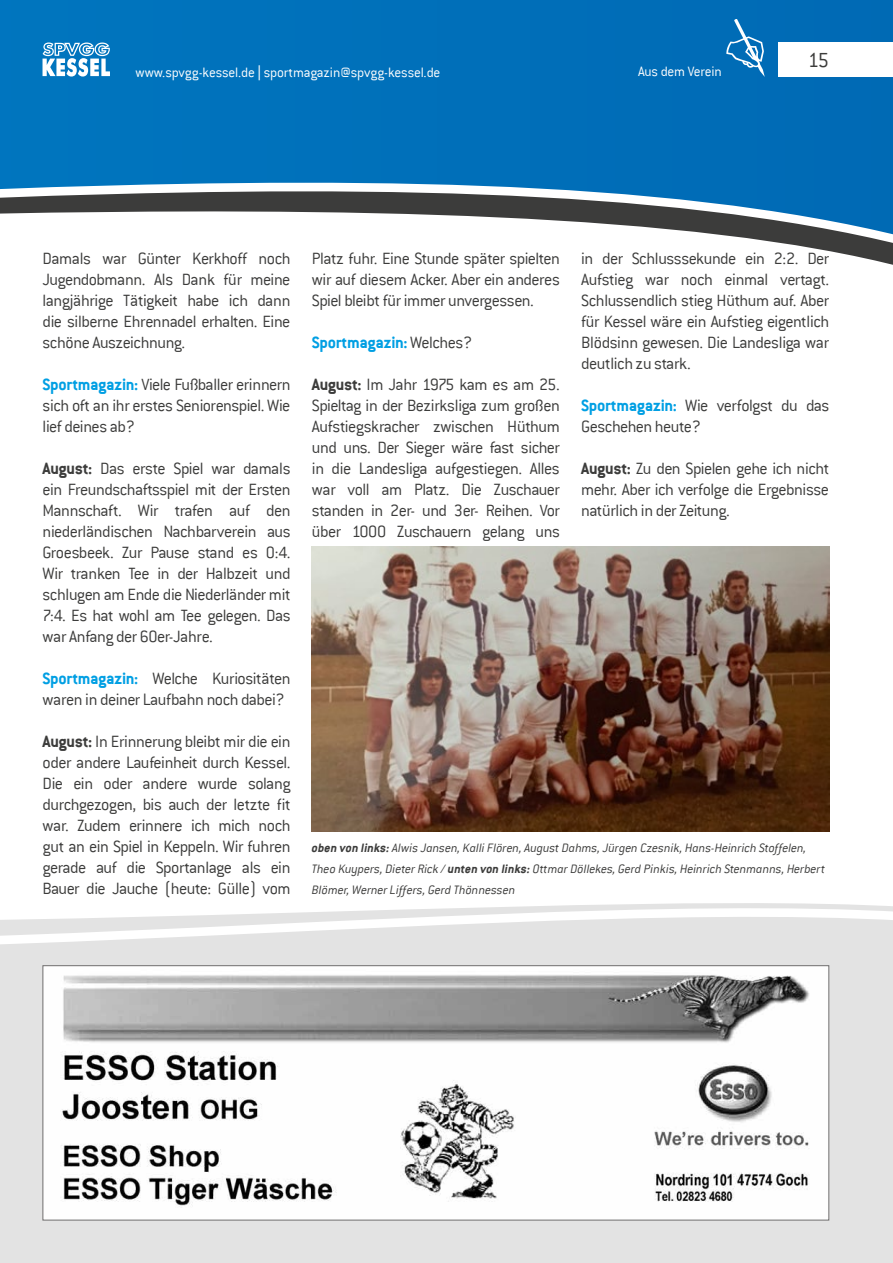
<style>
.page{position:relative;width:893px;height:1263px;background:#fff}
.page>*{position:absolute;margin:0;border:0;box-sizing:border-box;transform-origin:0 0}
.t1{font:300 22.5px "Conduit ITC";color:#3c3c3b}
.t2{font:300 18px/21px "Conduit ITC";letter-spacing:-.03em;color:#3c3c3b;text-align:justify}
.t3{font:700 18px "Conduit ITC";letter-spacing:-.015em;color:#009fe3}
.t4{font:300 15px "Conduit ITC";letter-spacing:-.015em;color:#fff}
.t5{font:italic 300 13.5px/21px "Conduit ITC";letter-spacing:-.005em;color:#3c3c3b}
.s1{font-family:"Futura LT";font-weight:400;font-stretch:condensed}
.s2{font-weight:700;color:#009fe3}
.s3{font-weight:700}
.s4{font-weight:300;color:#3c3c3b}
</style>
<div class="page">
<div style="left:0;top:0;width:893px;height:124px;background:#0070ba"></div>
<svg style="left:0;top:124px;width:893px;height:141px"></svg>
<div style="left:0;top:1009px;width:893px;height:254px;background:#e3e3e3"></div>
<svg style="left:0;top:903px;width:893px;height:106px;fill:#e3e3e3"></svg>
<div style="left:778px;top:43px;width:115px;height:34px;background:#fff"></div>
<svg style="left:43px;top:43px;width:67px;height:34px"></svg>
<svg style="left:726px;top:19px;width:39px;height:58px;background:#2f87c3"></svg>
<img style="left:312px;top:547px;width:517px;height:284px">
<svg style="left:42px;top:965px;width:788px;height:256px"></svg>
<p class="t4" style="left:135px;top:64px;width:306px">www.spvgg-kessel.de <span class="s1">|</span> sportmagazin@spvgg-kessel.de</p>
<p class="t4" style="left:638px;top:63px;width:85px">Aus dem Verein</p>
<p class="t1" style="left:808px;top:47px;width:23px">15</p>
<p class="t2" style="left:43px;top:248px;width:250px">Damals war Günter Kerkhoff noch Jugendobmann. Als Dank für meine langjährige Tätigkeit habe ich dann die silberne Ehrennadel erhalten. Eine schöne Auszeichnung.</p>
<p class="t2" style="left:43px;top:374px;width:250px"><span class="s2">Sportmagazin:</span> Viele Fußballer erinnern sich oft an ihr erstes Seniorenspiel. Wie lief deines ab?</p>
<p class="t2" style="left:43px;top:458px;width:250px"><span class="s3">August:</span> Das erste Spiel war damals ein Freundschaftsspiel mit der Ersten Mannschaft. Wir trafen auf den niederländischen Nachbarverein aus Groesbeek. Zur Pause stand es 0:4.<br>Wir tranken Tee in der Halbzeit und schlugen am Ende die Niederländer mit 7:4. Es hat wohl am Tee gelegen. Das war Anfang der 60er-Jahre.</p>
<p class="t2" style="left:43px;top:668px;width:250px"><span class="s2">Sportmagazin:</span> Welche Kuriositäten waren in deiner Laufbahn noch dabei?</p>
<p class="t2" style="left:43px;top:731px;width:250px"><span class="s3">August:</span> In Erinnerung bleibt mir die ein oder andere Laufeinheit durch Kessel.<br>Die ein oder andere wurde solang durchgezogen, bis auch der letzte fit war. Zudem erinnere ich mich noch gut an ein Spiel in Keppeln. Wir fuhren gerade auf die Sportanlage als ein Bauer die Jauche (heute: Gülle) vom</p>
<p class="t2" style="left:312px;top:248px;width:250px">Platz fuhr. Eine Stunde später spielten wir auf diesem Acker. Aber ein anderes Spiel bleibt für immer unvergessen.</p>
<p class="t3" style="left:312px;top:332px;width:162px">Sportmagazin: <span class="s4">Welches?</span></p>
<p class="t2" style="left:312px;top:374px;width:250px"><span class="s3">August:</span> Im Jahr 1975 kam es am 25.<br>Spieltag in der Bezirksliga zum großen Aufstiegskracher zwischen Hüthum und uns. Der Sieger wäre fast sicher in die Landesliga aufgestiegen. Alles war voll am Platz. Die Zuschauer standen in 2er- und 3er- Reihen. Vor über 1000 Zuschauern gelang uns</p>
<p class="t2" style="left:581px;top:248px;width:250px">in der Schlusssekunde ein 2:2. Der Aufstieg war noch einmal vertagt.<br>Schlussendlich stieg Hüthum auf. Aber für Kessel wäre ein Aufstieg eigentlich Blödsinn gewesen. Die Landesliga war deutlich zu stark.</p>
<p class="t2" style="left:581px;top:395px;width:250px"><span class="s2">Sportmagazin:</span> Wie verfolgst du das<br>Geschehen heute?</p>
<p class="t2" style="left:581px;top:458px;width:250px"><span class="s3">August:</span> Zu den Spielen gehe ich nicht mehr. Aber ich verfolge die Ergebnisse natürlich in der Zeitung.</p>
<p class="t5" style="left:312px;top:837px;width:515px"><span class="s3">oben von links:</span> Alwis Jansen, Kalli Flören, August Dahms, Jürgen Czesnik, Hans-Heinrich Stoffelen,<br>Theo Kuypers, Dieter Rick / <span class="s3">unten von links:</span> Ottmar Döllekes, Gerd Pinkis, Heinrich Stenmanns, Herbert<br>Blömer, Werner Liffers, Gerd Thönnessen</p>
</div>
